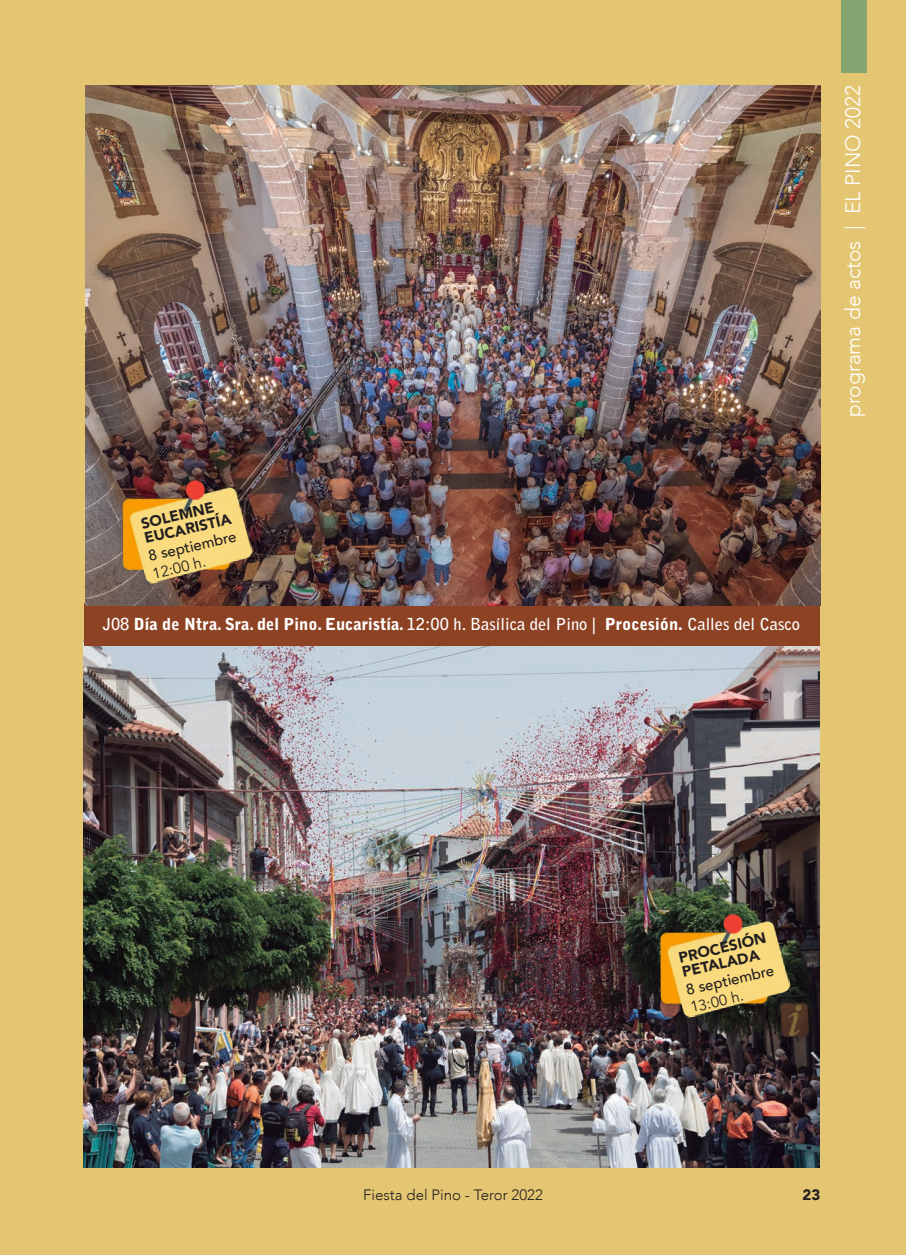
<style>
.page{position:relative;width:906px;height:1255px;background:#fff}
.page>*{position:absolute;margin:0;border:0;box-sizing:border-box;transform-origin:0 0}
.t1{font:300 21px "Avenir";color:#fff}
.t2{font:900 16.5px "Bell Gothic Std";color:#fff}
.t3{font:900 15px "Avenir";color:#231f20}
.t4{font:300 15px "Avenir";color:#231f20}
.t5{font:500 15px "Avenir";color:#231f20}
.t6{font:15px "Avenir";color:#231f20}
.s1{font-weight:700}
</style>
<div class="page">
<div style="left:0;top:0;width:906px;height:1254px;background:#e4c672"></div>
<div style="left:840px;top:0;width:26px;height:72px;background:#84a470"></div>
<img style="left:84px;top:646px;width:735px;height:520px">
<div style="left:84px;top:603px;width:736px;height:43px;background:#8c4223"></div>
<img style="left:86px;top:85px;width:734px;height:521px">
<img style="left:113px;top:474px;width:142px;height:113px">
<img style="left:651px;top:907px;width:141px;height:113px">
<p class="t3" style="left:138px;top:511px;width:76px;rotate:-13deg">SOLEMNE</p>
<p class="t3" style="left:142px;top:526px;width:90px;rotate:-13deg">EUCARISTÍA</p>
<p class="t5" style="left:146px;top:543px;width:91px;rotate:-13deg">8 septiembre</p>
<p class="t6" style="left:151px;top:565px;width:56px;rotate:-13deg">12:00 h.</p>
<p class="t2" style="left:103px;top:614px;width:699px"><span class="s1">J08</span> Día de Ntra. Sra. del Pino. Eucaristía. <span class="s1">12:00 h. Basílica del Pino |</span> Procesión. <span class="s1">Calles del Casco</span></p>
<p class="t1" style="left:840px;top:417px;width:333px;rotate:-90deg">programa de actos | EL PINO 2022</p>
<p class="t3" style="left:676px;top:945px;width:91px;rotate:-13deg">PROCESIÓN</p>
<p class="t3" style="left:679px;top:959px;width:80px;rotate:-13deg">PETALADA</p>
<p class="t5" style="left:683px;top:977px;width:91px;rotate:-13deg">8 septiembre</p>
<p class="t6" style="left:688px;top:998px;width:56px;rotate:-13deg">13:00 h.</p>
<p class="t4" style="left:363px;top:1185px;width:181px">Fiesta del Pino - Teror 2022</p>
<p class="t3" style="left:802px;top:1181px;width:19px">23</p>
</div>
